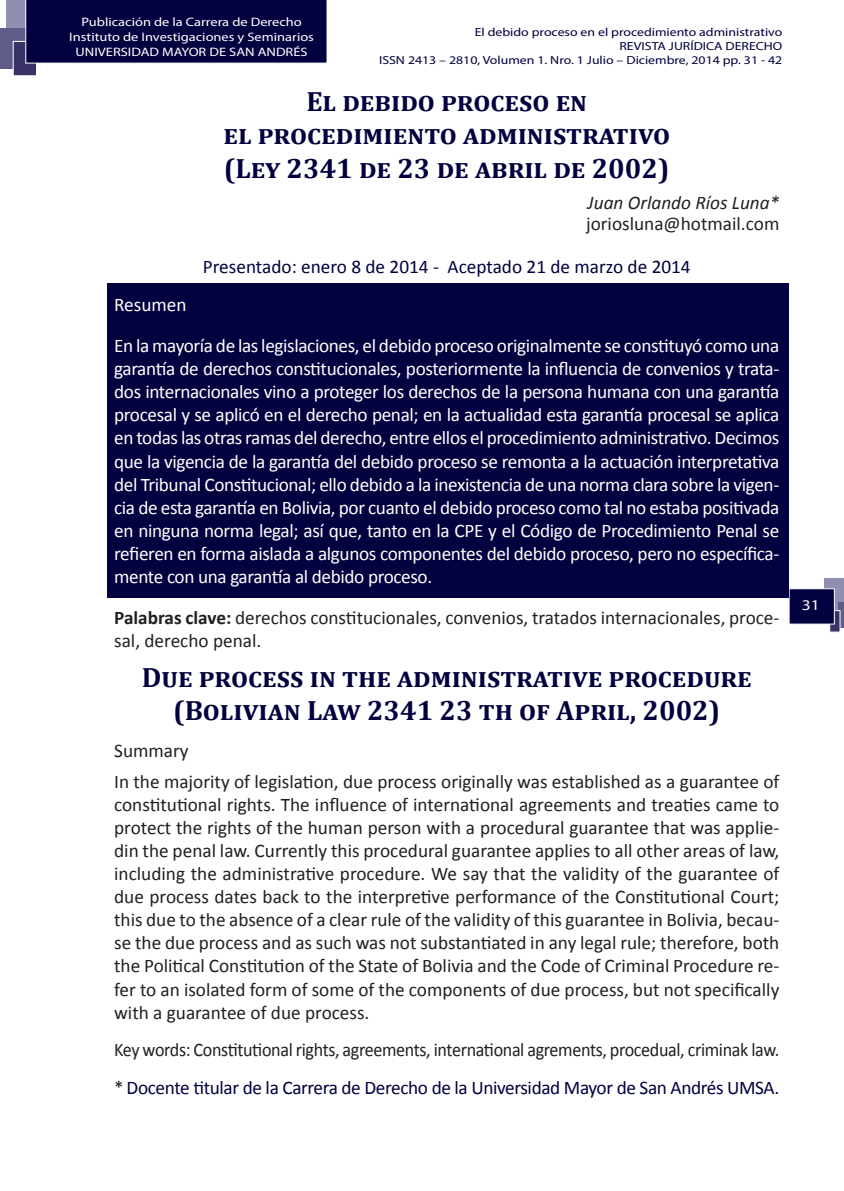
<style>
.page{position:relative;width:844px;height:1191px;background:#fff}
.page>*{position:absolute;margin:0;border:0;box-sizing:border-box;transform-origin:0 0}
.tirulos{font:700 28px "Cambria";color:#02003e}
.t1{font:19.25px/23.1px "Calibri";color:#231f20}
.t2{font:19.25px/23.1px "Calibri";letter-spacing:-.02em;color:#fff;text-align:justify}
.t3{font:19.25px "Calibri";letter-spacing:-.02em;color:#231f20;scale:.94 1}
.List_Paragraph{font:19.25px "Calibri";letter-spacing:-.02em;color:#02003e}
.List_Paragraph-2{font:19.25px "Calibri";color:#02003e}
.t4{font:italic 19.25px "Calibri";color:#231f20}
.t5{font:19.25px "Calibri";color:#fff}
.t6{font:14.88px "Myriad Pro";color:#fff;scale:1.18 1}
.t7{font:12.25px/14.7px "Myriad Pro";color:#fff;text-align:center;scale:1.18 1}
.t8{font:11.72px "Myriad Pro";color:#02003e;scale:1.18 1}
.s1{font-weight:700}
.s2{color:#231f20}
</style>
<div class="page">
<div style="left:824px;top:578px;width:19px;height:37px;background:#908eb1"></div>
<svg style="left:838px;top:602px;width:5px;height:25px"></svg>
<svg style="left:829px;top:610px;width:10px;height:22px"></svg>
<div style="left:788px;top:588px;width:46px;height:36px;background:#02003e;border:1px solid #fff"></div>
<div style="left:6px;top:0;width:41px;height:48px;background:#908eb1"></div>
<div style="left:0;top:28px;width:26px;height:41px;background:#605c89"></div>
<div style="left:13px;top:41px;width:24px;height:35px;background:#383267;border:1px solid #fff"></div>
<div style="left:26px;top:0;width:301px;height:63px;background:#02003e"></div>
<div style="left:107px;top:283px;width:681px;height:314px;background:#02003e"></div>
<p class="t7" style="left:69px;top:14px;width:209px">Publicación de la Carrera de Derecho<br>Instituto de Investigaciones y Seminarios<br>UNIVERSIDAD MAYOR DE SAN ANDRÉS</p>
<p class="tirulos" style="left:306px;top:82px;width:282px">El debido proceso en</p>
<p class="tirulos" style="left:223px;top:115px;width:448px">el procedimiento administrativo</p>
<p class="tirulos" style="left:224px;top:148px;width:447px">(Ley 2341 de 23 de abril de 2002)</p>
<p class="t4" style="left:587px;top:190px;width:193px">Juan Orlando Ríos Luna*</p>
<p class="t1" style="left:586px;top:211px;width:195px">joriosluna@hotmail.com</p>
<p class="List_Paragraph-2" style="left:203px;top:254px;width:489px">Presentado: enero 8 de 2014 - Aceptado 21 de marzo de 2014</p>
<p class="t5" style="left:114px;top:293px;width:74px">Resumen</p>
<p class="t2" style="left:114px;top:333px;width:666px">En la mayoría de las legislaciones, el debido proceso originalmente se constituyó como una garantía de derechos constitucionales, posteriormente la influencia de convenios y trata&shy;dos internacionales vino a proteger los derechos de la persona humana con una garantía procesal y se aplicó en el derecho penal; en la actualidad esta garantía procesal se aplica en todas las otras ramas del derecho, entre ellos el procedimiento administrativo. Decimos que la vigencia de la garantía del debido proceso se remonta a la actuación interpretativa del Tribunal Constitucional; ello debido a la inexistencia de una norma clara sobre la vigen&shy;cia de esta garantía en Bolivia, por cuanto el debido proceso como tal no estaba positivada en ninguna norma legal; así que, tanto en la CPE y el Código de Procedimiento Penal se refieren en forma aislada a algunos componentes del debido proceso, pero no específica&shy;mente con una garantía al debido proceso.</p>
<p class="t1" style="left:114px;top:605px;width:666px"><span class="s1">Palabras clave:</span> derechos constitucionales, convenios, tratados internacionales, proce&shy;sal, derecho penal.</p>
<p class="tirulos" style="left:142px;top:658px;width:611px">Due process in the administrative procedure</p>
<p class="tirulos" style="left:173px;top:691px;width:548px">(Bolivian Law 2341 23 th of April, 2002)</p>
<p class="t1" style="left:114px;top:738px;width:76px">Summary</p>
<p class="t1" style="left:114px;top:768px;width:666px;text-align:justify">In the majority of legislation, due process originally was established as a guarantee of constitutional rights. The influence of international agreements and treaties came to protect the rights of the human person with a procedural guarantee that was applie&shy;din the penal law. Currently this procedural guarantee applies to all other areas of law, including the administrative procedure. We say that the validity of the guarantee of due process dates back to the interpretive performance of the Constitutional Court; this due to the absence of a clear rule of the validity of this guarantee in Bolivia, becau&shy;se the due process and as such was not substantiated in any legal rule; therefore, both the Political Constitution of the State of Bolivia and the Code of Criminal Procedure re&shy;fer to an isolated form of some of the components of due process, but not specifically with a guarantee of due process.</p>
<p class="t3" style="left:114px;top:1037px;width:709px">Key words: Constitutional rights, agreements, international agrements, procedual, criminak law.</p>
<p class="List_Paragraph" style="left:114px;top:1076px;width:666px"><span class="s2">*</span> Docente titular de la Carrera de Derecho de la Universidad Mayor de San Andrés UMSA.</p>
<p class="t8" style="left:474px;top:24px;width:262px">El debido proceso en el procedimiento administrativo</p>
<p class="t8" style="left:619px;top:39px;width:139px">REVISTA JURÍDICA DERECHO</p>
<p class="t8" style="left:379px;top:53px;width:343px">ISSN 2413 – 2810, Volumen 1. Nro. 1 Julio – Diciembre, 2014 pp. 31 - 42</p>
<p class="t6" style="left:801px;top:596px;width:17px">31</p>
</div>
